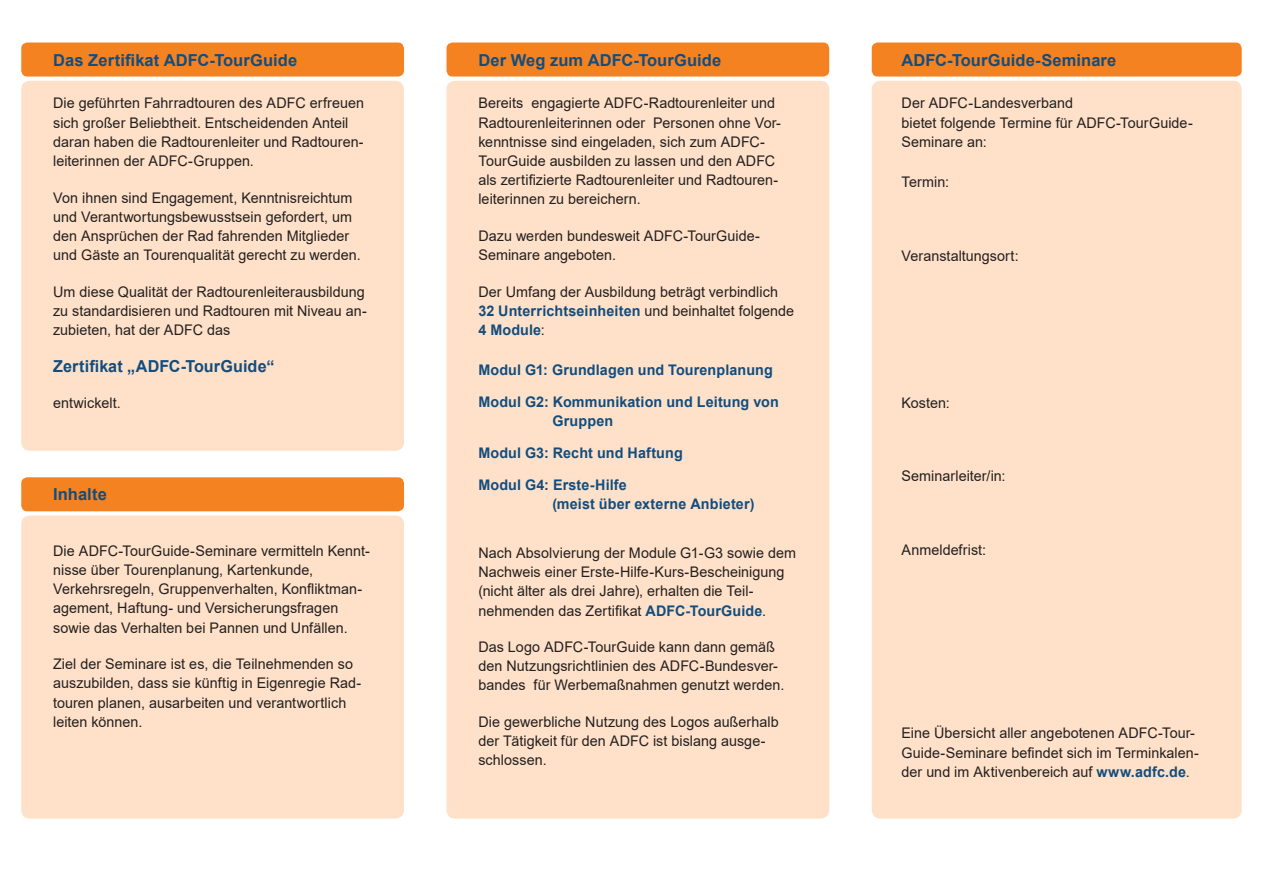
<style>
.page{position:relative;width:1263px;height:893px;background:#fff}
.page>*{position:absolute;margin:0;border:0;box-sizing:border-box;transform-origin:0 0}
.Flyer_Kapitelübersch{font:700 16.5px "Arial";letter-spacing:.005em;color:#134d7e}
.Fließtext{font:700 16.5px "Arial";letter-spacing:.005em;color:#134d7e}
.Fließtext-2{font:14.7px/19.2px "Arial";letter-spacing:.005em;color:#231f20}
.Fließtext-3{font:700 14.7px/19.2px "Arial";letter-spacing:.01em;color:#134d7e}
.s1{font-weight:400;color:#231f20}
.s2{font-weight:700;color:#134d7e}
</style>
<div class="page">
<div style="left:872px;top:81px;width:370px;height:738px;background:#fee1c8;border-radius:9px"></div>
<div style="left:446px;top:81px;width:383px;height:738px;background:#fee1c8;border-radius:9px"></div>
<div style="left:21px;top:81px;width:383px;height:370px;background:#fee1c8;border-radius:9px"></div>
<div style="left:21px;top:43px;width:383px;height:34px;background:#f58220;border-radius:6px"></div>
<div style="left:446px;top:43px;width:383px;height:34px;background:#f58220;border-radius:6px"></div>
<div style="left:872px;top:43px;width:370px;height:34px;background:#f58220;border-radius:6px"></div>
<div style="left:21px;top:516px;width:383px;height:303px;background:#fee1c8;border-radius:9px"></div>
<div style="left:21px;top:477px;width:383px;height:34px;background:#f58220;border-radius:6px"></div>
<p class="Flyer_Kapitelübersch" style="left:53px;top:48px;width:246px">Das Zertifikat ADFC-TourGuide</p>
<p class="Flyer_Kapitelübersch" style="left:478px;top:48px;width:244px">Der Weg zum ADFC-TourGuide</p>
<p class="Flyer_Kapitelübersch" style="left:901px;top:48px;width:216px">ADFC-TourGuide-Seminare</p>
<p class="Fließtext-2" style="left:53px;top:94px;width:312px">Die geführten Fahrradtouren des ADFC erfreuen sich großer Beliebtheit. Entscheidenden Anteil daran haben die Radtourenleiter und Radtouren&shy;leiterinnen der ADFC-Gruppen.</p>
<p class="Fließtext-2" style="left:53px;top:188px;width:309px">Von ihnen sind Engagement, Kenntnisreichtum und Verantwortungsbewusstsein gefordert, um den Ansprüchen der Rad fahrenden Mitglieder und Gäste an Tourenqualität gerecht zu werden.</p>
<p class="Fließtext-2" style="left:53px;top:282px;width:315px">Um diese Qualität der Radtourenleiterausbildung zu standardisieren und Radtouren mit Niveau an&shy;zubieten, hat der ADFC das</p>
<p class="Fließtext" style="left:53px;top:354px;width:223px">Zertifikat „ADFC-TourGuide“</p>
<p class="Fließtext-2" style="left:53px;top:394px;width:69px">entwickelt.</p>
<p class="Flyer_Kapitelübersch" style="left:53px;top:483px;width:55px">Inhalte</p>
<p class="Fließtext-2" style="left:53px;top:541px;width:318px">Die ADFC-TourGuide-Seminare vermitteln Kennt&shy;nisse über Tourenplanung, Kartenkunde, Verkehrsregeln, Gruppenverhalten, Konfliktman&shy;agement, Haftung- und Versicherungsfragen sowie das Verhalten bei Pannen und Unfällen.</p>
<p class="Fließtext-2" style="left:53px;top:654px;width:309px">Ziel der Seminare ist es, die Teilnehmenden so auszubilden, dass sie künftig in Eigenregie Rad&shy;touren planen, ausarbeiten und verantwortlich leiten können.</p>
<p class="Fließtext-2" style="left:478px;top:94px;width:304px">Bereits engagierte ADFC-Radtourenleiter und Radtourenleiterinnen oder Personen ohne Vor&shy;kenntnisse sind eingeladen, sich zum ADFC-TourGuide ausbilden zu lassen und den ADFC als zertifizierte Radtourenleiter und Radtouren&shy;leiterinnen zu bereichern.</p>
<p class="Fließtext-2" style="left:478px;top:226px;width:283px">Dazu werden bundesweit ADFC-TourGuide-</p>
<p class="Fließtext-2" style="left:478px;top:245px;width:139px">Seminare angeboten.</p>
<p class="Fließtext-2" style="left:478px;top:282px;width:301px">Der Umfang der Ausbildung beträgt verbindlich</p>
<p class="Fließtext-3" style="left:478px;top:301px;width:317px">32 Unterrichtseinheiten <span class="s1">und beinhaltet folgende<br></span>4 Module<span class="s1">:</span></p>
<p class="Fließtext-3" style="left:478px;top:361px;width:296px">Modul G1: Grundlagen und Tourenplanung</p>
<p class="Fließtext-3" style="left:552px;top:393px;width:228px;text-indent:-74px">Modul G2: Kommunikation und Leitung von<br>Gruppen</p>
<p class="Fließtext-3" style="left:478px;top:444px;width:206px">Modul G3: Recht und Haftung</p>
<p class="Fließtext-3" style="left:478px;top:475px;width:150px">Modul G4: Erste-Hilfe</p>
<p class="Fließtext-3" style="left:552px;top:495px;width:204px">(meist über externe Anbieter)</p>
<p class="Fließtext-2" style="left:478px;top:543px;width:319px">Nach Absolvierung der Module G1-G3 sowie dem<br>Nachweis einer Erste-Hilfe-Kurs-Bescheinigung (nicht älter als drei Jahre), erhalten die Teil-</p>
<p class="Fließtext-2" style="left:478px;top:601px;width:289px">nehmenden das Zertifikat <span class="s2">ADFC-TourGuide</span>.</p>
<p class="Fließtext-2" style="left:478px;top:637px;width:308px">Das Logo ADFC-TourGuide kann dann gemäß den Nutzungsrichtlinien des ADFC-Bundesver&shy;bandes für Werbemaßnahmen genutzt werden.</p>
<p class="Fließtext-2" style="left:478px;top:712px;width:302px">Die gewerbliche Nutzung des Logos außerhalb der Tätigkeit für den ADFC ist bislang ausge&shy;schlossen.</p>
<p class="Fließtext-2" style="left:901px;top:94px;width:173px">Der ADFC-Landesverband</p>
<p class="Fließtext-2" style="left:901px;top:113px;width:293px">bietet folgende Termine für ADFC-TourGuide-<br>Seminare an:</p>
<p class="Fließtext-2" style="left:901px;top:172px;width:49px">Termin:</p>
<p class="Fließtext-2" style="left:901px;top:246px;width:119px">Veranstaltungsort:</p>
<p class="Fließtext-2" style="left:901px;top:393px;width:50px">Kosten:</p>
<p class="Fließtext-2" style="left:901px;top:466px;width:106px">Seminarleiter/in:</p>
<p class="Fließtext-2" style="left:901px;top:540px;width:86px">Anmeldefrist:</p>
<p class="Fließtext-2" style="left:901px;top:723px;width:299px">Eine Übersicht aller angebotenen ADFC-Tour-<br>Guide-Seminare befindet sich im Terminkalen&shy;der und im Aktivenbereich auf <span class="s2">www.adfc.de</span>.</p>
</div>
